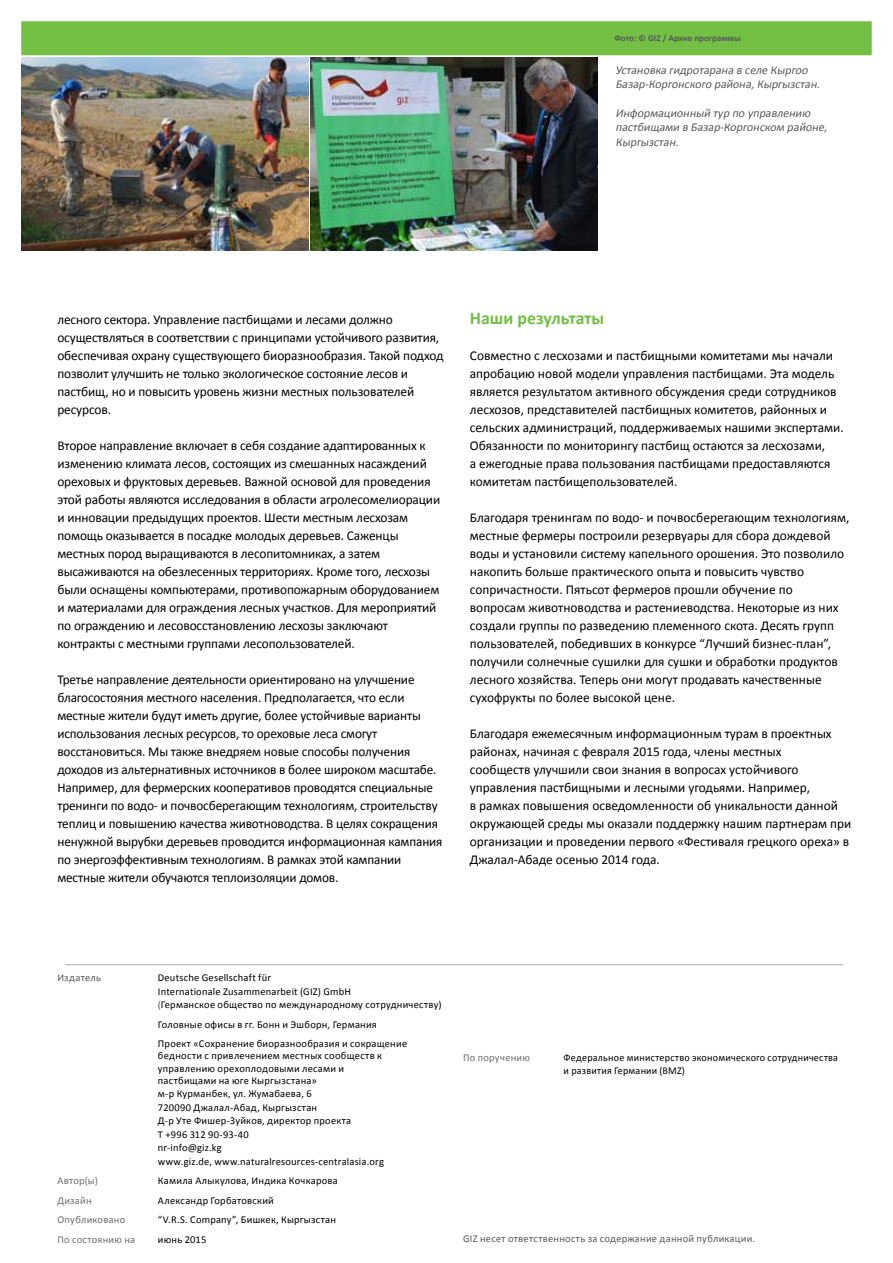
<style>
.page{position:relative;width:893px;height:1263px;background:#fff}
.page>*{position:absolute;margin:0;border:0;box-sizing:border-box;transform-origin:0 0}
.t1{font:700 18px "Calibri";color:#72bf44}
.t2{font:13.5px/18px "Calibri";letter-spacing:-.01em;color:#000}
.t3{font:italic 12px/14.4px "Calibri";color:#58595b}
.t4{font:10.5px/13.5px "Calibri";letter-spacing:.02em;color:#000}
.t5{font:10.5px/13.5px "Calibri";letter-spacing:.02em;color:#000;scale:.96 1}
.t6{font:10.5px "Calibri";letter-spacing:.025em;color:#58595b}
.t7{font:10.5px "Calibri";letter-spacing:.02em;color:#6d6e71}
.t8{font:700 9px "Calibri";color:#58595b}
.s1{color:#58595b}
</style>
<div class="page">
<div style="left:21px;top:21px;width:851px;height:34px;background:#72bf44;border:2px solid #72bf44"></div>
<hr style="left:65px;top:964px;width:778px;height:1px;background:#a9abae">
<img style="left:310px;top:57px;width:287px;height:194px">
<img style="left:21px;top:57px;width:287px;height:194px">
<p class="t8" style="left:614px;top:32px;width:128px">Фото: © GIZ / Архив программы</p>
<p class="t3" style="left:615px;top:62px;width:208px">Установка гидротарана в селе Кыргоо<br>Базар-Коргонского района,Кыргызстан.</p>
<p class="t3" style="left:615px;top:106px;width:216px">Информационный тур по управлению пастбищами в Базар-Коргонском районе,<br>Кыргызстан.</p>
<p class="t2" style="left:57px;top:311px;width:388px">лесного сектора. Управление пастбищами и лесами должно осуществляться в соответствии с принципами устойчивого развития, обеспечивая охрану существующего биоразнообразия. Такой подход позволит улучшить не только экологическое состояние лесов и пастбищ, но и повысить уровень жизни местных пользователей ресурсов.</p>
<p class="t2" style="left:57px;top:437px;width:384px">Второе направление включает в себя создание адаптированных к изменению климата лесов, состоящих из смешанных насаждений ореховых и фруктовых деревьев. Важной основой для проведения этой работы являются исследования в области агролесомелиорации и инновации предыдущих проектов. Шести местным лесхозам помощь оказывается в посадке молодых деревьев. Саженцы местных пород выращиваются в лесопитомниках, а затем высаживаются на обезлесенных территориях. Кроме того, лесхозы были оснащены компьютерами, противопожарным оборудованием и материалами для ограждения лесных участков. Для мероприятий по ограждению и лесовосстановлению лесхозы заключают контракты с местными группами лесопользователей.</p>
<p class="t2" style="left:57px;top:671px;width:387px">Третье направление деятельности ориентировано на улучшение благосостояния местного населения. Предполагается, что если местные жители будут иметь другие, более устойчивые варианты использования лесных ресурсов, то ореховые леса смогут восстановиться. Мы также внедряем новые способы получения доходов из альтернативных источников в более широком масштабе.<br>Например, для фермерских кооперативов проводятся специальные тренинги по водо- и почвосберегающим технологиям, строительству теплиц и повышению качества животноводства. В целях сокращения ненужной вырубки деревьев проводится информационная кампания по энергоэффективным технологиям. В рамках этой кампании местные жители обучаются теплоизоляции домов.</p>
<h1 class="t1" style="left:470px;top:307px;width:136px">Наши результаты</h1>
<p class="t2" style="left:470px;top:347px;width:375px">Совместно с лесхозами и пастбищными комитетами мы начали апробацию новой модели управления пастбищами. Эта модель является результатом активного обсуждения среди сотрудников лесхозов, представителей пастбищных комитетов, районных и сельских администраций, поддерживаемых нашими экспертами.<br>Обязанности по мониторингу пастбищ остаются за лесхозами,<br>а ежегодные права пользования пастбищами предоставляются комитетам пастбищепользователей.</p>
<p class="t2" style="left:470px;top:509px;width:381px">Благодаря тренингам по водо- и почвосберегающим технологиям, местные фермеры построили резервуары для сбора дождевой воды и установили систему капельного орошения. Это позволило накопить больше практического опыта и повысить чувство сопричастности. Пятьсот фермеров прошли обучение по вопросам животноводства и растениеводства. Некоторые из них создали группы по разведению племенного скота. Десять групп пользователей, победивших в конкурсе “Лучший бизнес-план”, получили солнечные сушилки для сушки и обработки продуктов лесного хозяйства. Теперь они могут продавать качественные сухофрукты по более высокой цене.</p>
<p class="t2" style="left:470px;top:724px;width:383px">Благодаря ежемесячным информационным турам в проектных районах, начиная с февраля 2015 года, члены местных<br>сообществ улучшили свои знания в вопросах устойчивого управления пастбищными и лесными угодьями. Например,<br>в рамках повышения осведомленности об уникальности данной окружающей среды мы оказали поддержку нашим партнерам при организации и проведении первого «Фестиваля грецкого ореха» в Джалал-Абаде осенью 2014 года.</p>
<p class="t6" style="left:57px;top:971px;width:45px">Издатель</p>
<p class="t4" style="left:158px;top:971px;width:285px">Deutsche Gesellschaft für<br>Internationale Zusammenarbeit (GIZ) GmbH<br><span class="s1">(</span>Германское общество по международному сотрудничеству)</p>
<p class="t4" style="left:158px;top:1015px;width:251px;line-height:19.5px">Головные офисы в гг. Бонн и Эшборн, Германия<br>Проект «Сохранение биоразнообразия и сокращение</p>
<p class="t4" style="left:158px;top:1050px;width:226px;line-height:12px">бедности с привлечением местных сообществ к управлению орехоплодовыми лесами и пастбищами на юге Кыргызстана»</p>
<p class="t4" style="left:158px;top:1087px;width:228px">м-р Курманбек, ул. Жумабаева, 6<br>720090 Джалал-Абад, Кыргызстан<br>Д-р Уте Фишер-Зуйков, директор проекта<br>T +996 312 90-93-40<br>nr-info@giz.kg<br>www.giz.de, www.naturalresources-centralasia.org</p>
<p class="t7" style="left:57px;top:1174px;width:42px">Автор(ы)</p>
<p class="t4" style="left:158px;top:1174px;width:182px">Камила Алыкулова, Индика Кочкарова</p>
<p class="t7" style="left:57px;top:1193px;width:36px">Дизайн</p>
<p class="t4" style="left:158px;top:1193px;width:118px">Александр Горбатовский</p>
<p class="t7" style="left:57px;top:1213px;width:69px">Опубликовано</p>
<p class="t4" style="left:158px;top:1213px;width:180px">“V.R.S. Company”, Бишкек, Кыргызстан</p>
<p class="t7" style="left:57px;top:1232px;width:79px">По состоянию на</p>
<p class="t4" style="left:158px;top:1232px;width:50px">июнь 2015</p>
<p class="t7" style="left:463px;top:1051px;width:68px">По поручению</p>
<p class="t5" style="left:564px;top:1051px;width:287px">Федеральное министерство экономического сотрудничества и развития Германии (BMZ)</p>
<p class="t6" style="left:463px;top:1231px;width:293px">GIZ несет ответственность за содержание данной публикации.</p>
</div>
